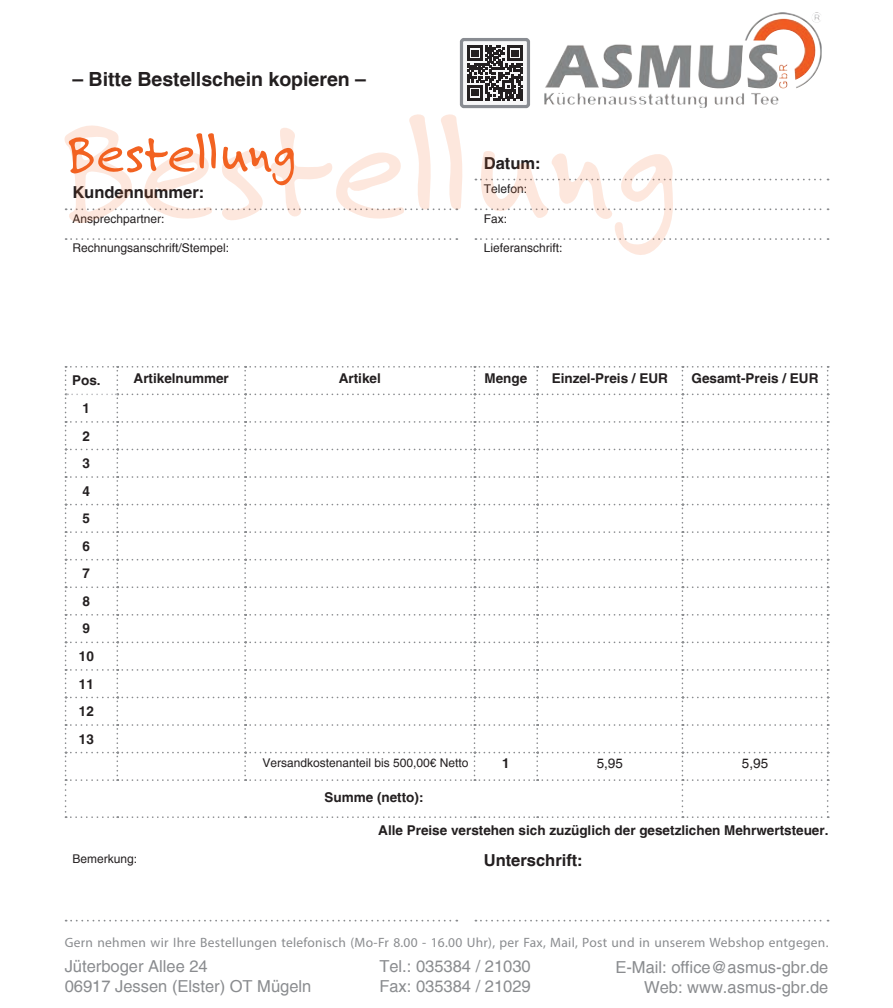
<style>
.page{position:relative;width:893px;height:1008px;background:#fff}
.page>*{position:absolute;margin:0;border:0;box-sizing:border-box;transform-origin:0 0}
.t1{font:700 19.5px "Helvetica";color:#231f20}
.t2{font:16.5px/19.8px "Helvetica";color:#8a8c8f}
.t3{font:700 16.5px "Helvetica";color:#231f20}
.t4{font:700 13.5px/27.6px "Helvetica";color:#231f20}
.t5{font:13.5px "Myriad Pro";letter-spacing:.02em;color:#8a8c8f}
.t6{font:13.5px "Helvetica";color:#231f20}
.t7{font:12px "Helvetica";color:#231f20}
</style>
<div class="page">
<svg style="left:66px;top:919px;width:391px;height:2px"></svg>
<svg style="left:675px;top:179px;width:153px;height:1px"></svg>
<svg style="left:675px;top:208px;width:153px;height:2px"></svg>
<svg style="left:675px;top:238px;width:153px;height:2px"></svg>
<svg style="left:475px;top:919px;width:353px;height:2px"></svg>
<svg style="left:65px;top:366px;width:764px;height:452px"></svg>
<svg style="left:64px;top:114px;width:609px;height:141px"></svg>
<svg style="left:68px;top:132px;width:227px;height:54px"></svg>
<svg style="left:812px;top:12px;width:9px;height:11px"></svg>
<svg style="left:459px;top:38px;width:71px;height:71px"></svg>
<h1 class="t1" style="left:72px;top:67px;width:295px">– Bitte Bestellschein kopieren –</h1>
<p class="t3" style="left:484px;top:153px;width:58px">Datum:</p>
<p class="t3" style="left:72px;top:182px;width:133px">Kundennummer:</p>
<p class="t7" style="left:484px;top:181px;width:45px">Telefon:</p>
<p class="t7" style="left:72px;top:211px;width:94px">Ansprechpartner:</p>
<p class="t7" style="left:484px;top:211px;width:25px">Fax:</p>
<p class="t7" style="left:484px;top:241px;width:80px">Lieferanschrift:</p>
<p class="t7" style="left:72px;top:241px;width:158px">Rechnungsanschrift/Stempel:</p>
<p class="t4" style="left:72px;top:367px;width:30px">Pos.</p>
<p class="t4" style="left:134px;top:364px;width:97px">Artikelnummer</p>
<p class="t4" style="left:339px;top:364px;width:44px">Artikel</p>
<p class="t4" style="left:484px;top:364px;width:44px">Menge</p>
<p class="t4" style="left:552px;top:364px;width:118px">Einzel-Preis / EUR</p>
<p class="t4" style="left:692px;top:364px;width:128px">Gesamt-Preis / EUR</p>
<p class="t4" style="left:79px;top:395px;width:17px">1<br>2<br>3<br>4<br>5<br>6<br>7<br>8<br>9<br>10<br>11<br>12<br>13</p>
<p class="t7" style="left:262px;top:756px;width:208px">Versandkostenanteil bis 500,00€ Netto</p>
<p class="t4" style="left:502px;top:750px;width:9px">1</p>
<p class="t6" style="left:597px;top:755px;width:28px">5,95</p>
<p class="t6" style="left:742px;top:755px;width:28px">5,95</p>
<p class="t4" style="left:324px;top:784px;width:100px">Summe (netto):</p>
<p class="t7" style="left:72px;top:852px;width:66px">Bemerkung:</p>
<p class="t4" style="left:378px;top:817px;width:452px">Alle Preise verstehen sich zuzüglich der gesetzlichen Mehrwertsteuer.</p>
<p class="t3" style="left:484px;top:850px;width:100px">Unterschrift:</p>
<p class="t5" style="left:65px;top:934px;width:765px">Gern nehmen wir Ihre Bestellungen telefonisch (Mo-Fr 8.00 - 16.00 Uhr), per Fax, Mail, Post und in unserem Webshop entgegen.</p>
<p class="t2" style="left:65px;top:957px;width:248px">Jüterboger Allee 24<br>06917 Jessen (Elster) OT Mügeln</p>
<p class="t2" style="left:379px;top:957px;width:153px">Tel.: 035384 / 21030<br>Fax: 035384 / 21029</p>
<p class="t2" style="left:615px;top:958px;width:214px;text-align:right">E-Mail: office@asmus-gbr.de<br>Web: www.asmus-gbr.de</p>
</div>
